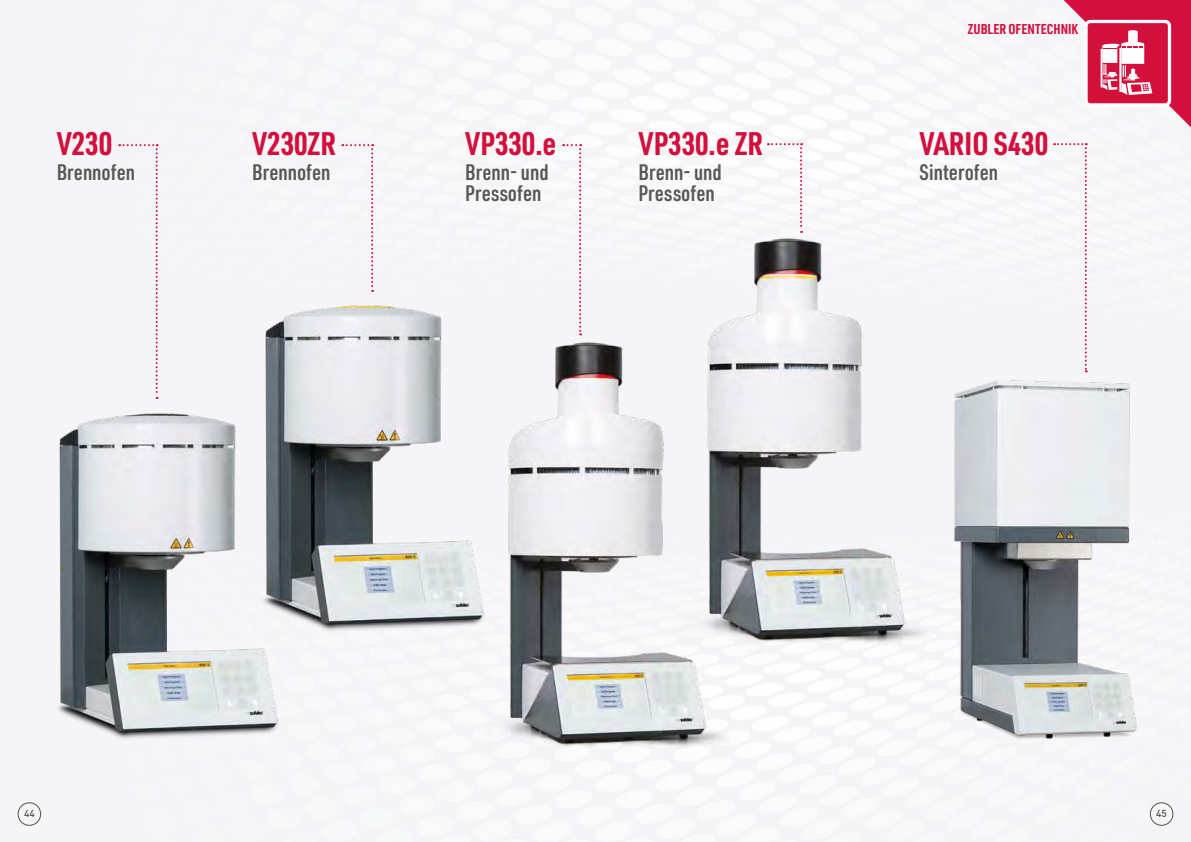
<style>
.page{position:relative;width:1191px;height:842px;background:#fff}
.page>*{position:absolute;margin:0;border:0;box-sizing:border-box;transform-origin:0 0}
.t1{font:700 32px "URWDIN Cond";color:#d30f3d}
.t2{font:600 22px/21px "URWDIN Cond";color:#575756}
.t3{font:700 14px "URWDIN Cond";color:#d30f3d}
.t4{font:500 10px "DIN";color:#545051}
</style>
<div class="page">
<div style="left:17px;top:0;width:1174px;height:842px;background:#f5f5f8"></div>
<svg style="left:1063px;top:0;width:128px;height:127px"></svg>
<img style="left:677px;top:224px;width:267px;height:434px">
<img style="left:477px;top:328px;width:268px;height:434px">
<img style="left:52px;top:413px;width:229px;height:328px">
<img style="left:258px;top:306px;width:229px;height:327px">
<img style="left:912px;top:362px;width:268px;height:400px">
<div style="left:119px;top:144px;width:39px;height:255px;background:#f5f5f8"></div>
<div style="left:342px;top:144px;width:31px;height:148px;background:#f5f5f8"></div>
<svg style="left:563px;top:144px;width:18px;height:191px"></svg>
<svg style="left:768px;top:143px;width:34px;height:90px"></svg>
<div style="left:1054px;top:143px;width:32px;height:229px;background:#f5f5f8"></div>
<div style="left:18px;top:802px;width:23px;height:24px;border:1px solid #545051;border-radius:50%"></div>
<div style="left:1150px;top:802px;width:23px;height:24px;border:1px solid #545051;border-radius:50%"></div>
<h1 class="t1" style="left:57px;top:122px;width:57px">V230</h1>
<p class="t2" style="left:57px;top:161px;width:80px">Brennofen</p>
<h1 class="t1" style="left:252px;top:122px;width:85px">V230ZR</h1>
<p class="t2" style="left:252px;top:161px;width:80px">Brennofen</p>
<h1 class="t1" style="left:465px;top:122px;width:92px">VP330.e</h1>
<p class="t2" style="left:465px;top:161px;width:85px">Brenn- und<br>Pressofen</p>
<h1 class="t1" style="left:638px;top:122px;width:126px">VP330.e ZR</h1>
<p class="t2" style="left:638px;top:161px;width:85px">Brenn- und<br>Pressofen</p>
<p class="t3" style="left:968px;top:19px;width:112px">ZUBLER OFENTECHNIK</p>
<h1 class="t1" style="left:919px;top:122px;width:130px">VARIO S430</h1>
<p class="t2" style="left:919px;top:161px;width:80px">Sinterofen</p>
<p class="t4" style="left:24px;top:807px;width:12px">44</p>
<p class="t4" style="left:1156px;top:807px;width:12px">45</p>
</div>
